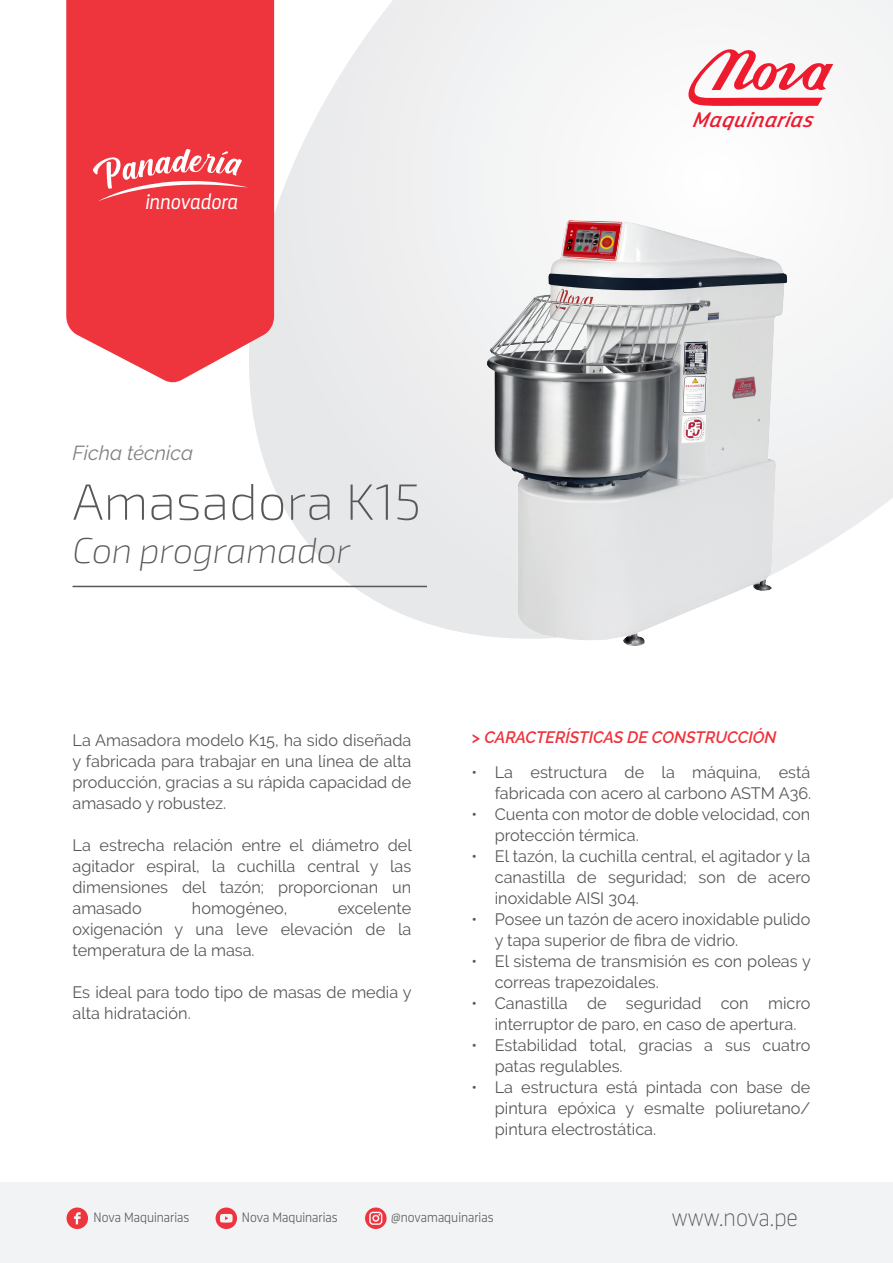
<style>
.page{position:relative;width:893px;height:1263px;background:#fff}
.page>*{position:absolute;margin:0;border:0;box-sizing:border-box;transform-origin:0 0}
.t1{font:200 51px "Exo 2";color:#57585a}
.t2{font:italic 200 36px "Exo 2";letter-spacing:-.015em;color:#57585a}
.t3{font:100 24px "Darwin Pro";color:#57585a}
.t4{font:italic 20.85px "Darwin Pro";color:#ee1a2e;scale:1.1 1}
.t5{font:italic 300 20.7px "Darwin Pro";color:#fff}
.t6{font:italic 20.25px "Raleway";color:#808285}
.t7{font:16.5px/21px "Raleway";color:#57585a}
.t8{font:italic 600 16.5px "Raleway";color:#ee343d}
.t9{font:200 13.5px "Darwin Pro";color:#57585a}
</style>
<div class="page">
<svg style="left:183px;top:0;width:710px;height:635px"></svg>
<div style="left:0;top:1182px;width:893px;height:81px;background:#f2f3f4"></div>
<svg style="left:67px;top:1207px;width:21px;height:22px"></svg>
<svg style="left:216px;top:1207px;width:21px;height:22px"></svg>
<svg style="left:365px;top:1207px;width:22px;height:22px"></svg>
<svg style="left:66px;top:0;width:208px;height:383px;background:#ee434b"></svg>
<svg style="left:687px;top:48px;width:146px;height:58px"></svg>
<hr style="left:73px;top:586px;width:354px;height:1px;background:#57585a">
<img style="left:478px;top:209px;width:317px;height:437px">
<svg style="left:563px;top:222px;width:58px;height:37px"></svg>
<img style="left:563px;top:224px;width:57px;height:32px">
<div style="left:91px;top:149px;width:157px;height:52px;background:#ee343d"></div>
<p class="t5" style="left:145px;top:188px;width:94px">innovadora</p>
<p class="t4" style="left:691px;top:106px;width:117px">Maquinarias</p>
<p class="t6" style="left:73px;top:441px;width:122px">Ficha técnica</p>
<h1 class="t1" style="left:73px;top:473px;width:350px">Amasadora K15</h1>
<h2 class="t2" style="left:73px;top:530px;width:279px">Con programador</h2>
<p class="t7" style="left:73px;top:729px;width:340px;text-align:justify">La Amasadora modelo K15, ha sido diseñada y fabricada para trabajar en una línea de alta producción, gracias a su rápida capacidad de amasado y robustez.</p>
<p class="t7" style="left:73px;top:834px;width:341px;text-align:justify">La estrecha relación entre el diámetro del agitador espiral, la cuchilla central y las dimensiones del tazón; proporcionan un amasado</p>
<p class="t7" style="left:73px;top:897px;width:340px;text-align:justify;text-indent:265px">excelente oxigenación y una leve elevación de la temperatura de la masa.</p>
<p class="t7" style="left:73px;top:981px;width:341px">Es ideal para todo tipo de masas de media y alta hidratación.</p>
<p class="t7" style="left:192px;top:897px;width:97px">homogéneo,</p>
<p class="t8" style="left:472px;top:728px;width:306px">&gt; CARACTERÍSTICAS DE CONSTRUCCIÓN</p>
<p class="t7" style="left:472px;top:762px;width:341px;text-align:right">• La estructura de la máquina, está fabricada con acero al carbono ASTM A36.</p>
<p class="t7" style="left:495px;top:804px;width:317px;text-indent:-23px">• Cuenta con motor de doble velocidad, con protección térmica.</p>
<p class="t7" style="left:495px;top:846px;width:317px;text-align:justify;text-indent:-23px">• El tazón, la cuchilla central, el agitador y la canastilla de seguridad; son de acero inoxidable AISI 304.</p>
<p class="t7" style="left:495px;top:909px;width:317px;text-indent:-23px">• Posee un tazón de acero inoxidable pulido y tapa superior de fibra de vidrio.</p>
<p class="t7" style="left:495px;top:951px;width:318px;text-indent:-23px">• El sistema de transmisión es con poleas y correas trapezoidales.</p>
<p class="t7" style="left:472px;top:993px;width:340px;text-align:center">• Canastilla de seguridad con micro interruptor de paro, en caso de apertura.</p>
<p class="t7" style="left:495px;top:1035px;width:317px;text-indent:-23px">• Estabilidad total, gracias a sus cuatro patas regulables.</p>
<p class="t7" style="left:495px;top:1077px;width:317px;text-align:justify;text-indent:-23px">• La estructura está pintada con base de pintura epóxica y esmalte poliuretano/ pintura electrostática.</p>
<p class="t9" style="left:94px;top:1208px;width:97px">Nova Maquinarias</p>
<p class="t9" style="left:242px;top:1209px;width:97px">Nova Maquinarias</p>
<p class="t9" style="left:391px;top:1208px;width:104px">@novamaquinarias</p>
<h3 class="t3" style="left:672px;top:1203px;width:128px">www.nova.pe</h3>
</div>
